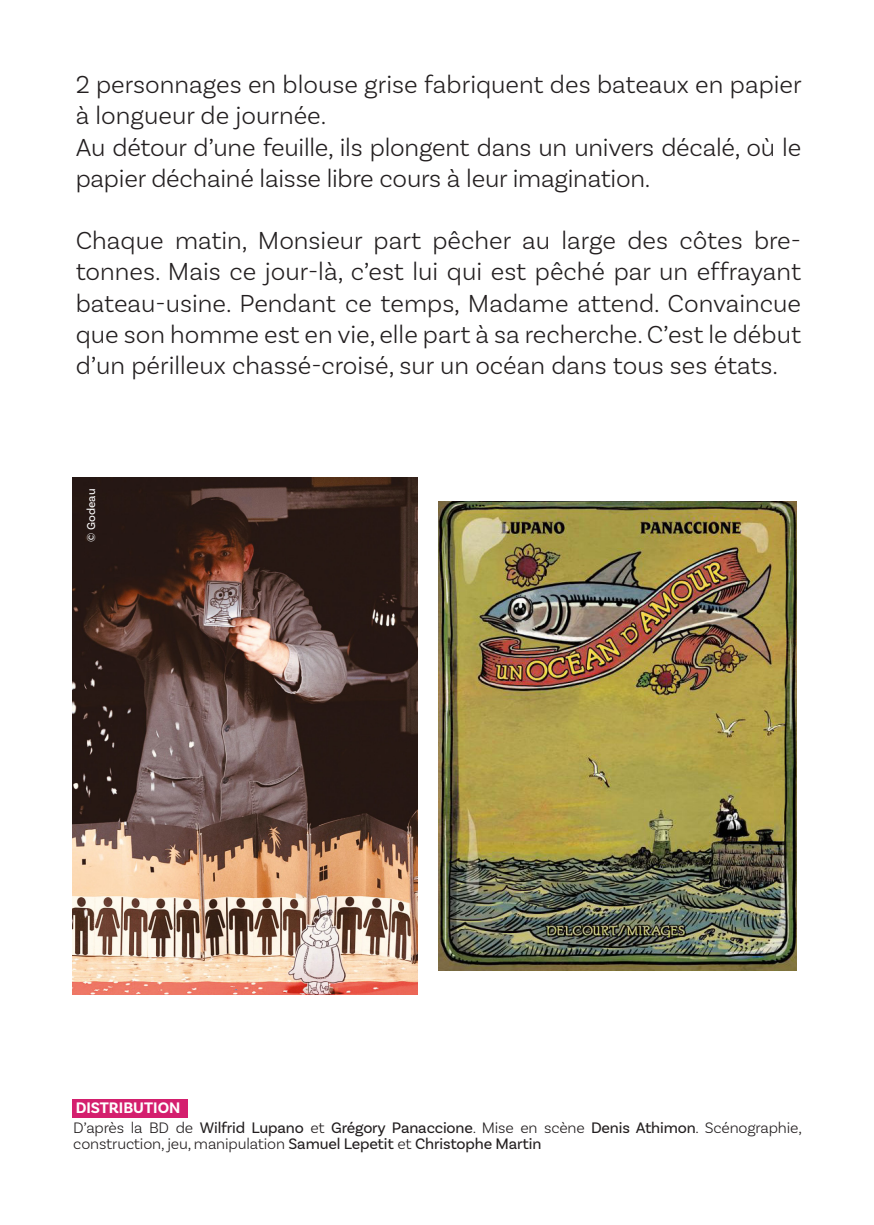
<style>
.page{position:relative;width:874px;height:1225px;background:#fff}
.page>*{position:absolute;margin:0;border:0;box-sizing:border-box;transform-origin:0 0}
.t1{font:300 26px/31.2px "Basic Sans";letter-spacing:-.005em;color:#231f20}
.Pa1{font:300 16px/16px "Basic Sans";letter-spacing:-.01em;color:#221e1f}
.t2{font:700 16px "Basic Sans";color:#fff}
.t3{font:12px "Basic Sans";color:#fff}
.s1{font-weight:400}
</style>
<div class="page">
<div style="left:73px;top:1099px;width:115px;height:19px;background:#d41f6e"></div>
<img style="left:73px;top:477px;width:344px;height:517px">
<img style="left:438px;top:501px;width:358px;height:469px">
<p class="t1" style="left:76px;top:69px;width:727px">2 personnages en blouse grise fabriquent des bateaux en papier à longueur de journée.</p>
<p class="t1" style="left:76px;top:131px;width:726px">Au détour d’une feuille, ils plongent dans un univers décalé, où le papier déchainé laisse libre cours à leur imagination.</p>
<p class="t1" style="left:76px;top:225px;width:726px;text-align:justify">Chaque matin, Monsieur part pêcher au large des côtes bre&shy;tonnes. Mais ce jour-là, c’est lui qui est pêché par un effrayant bateau-usine. Pendant ce temps, Madame attend. Convaincue que son homme est en vie, elle part à sa recherche. C’est le début d’un périlleux chassé-croisé, sur un océan dans tous ses états.</p>
<p class="t3" style="left:84px;top:542px;width:55px;rotate:-90deg">© Godeau</p>
<p class="t2" style="left:76px;top:1097px;width:106px">DISTRIBUTION</p>
<p class="Pa1" style="left:73px;top:1119px;width:729px">D’après la BD de <span class="s1">Wilfrid Lupano</span> et <span class="s1">Grégory Panaccione</span>. Mise en scène <span class="s1">Denis Athimon</span>. Scénographie, construction, jeu, manipulation <span class="s1">Samuel Lepetit</span> et <span class="s1">Christophe Martin</span></p>
</div>
